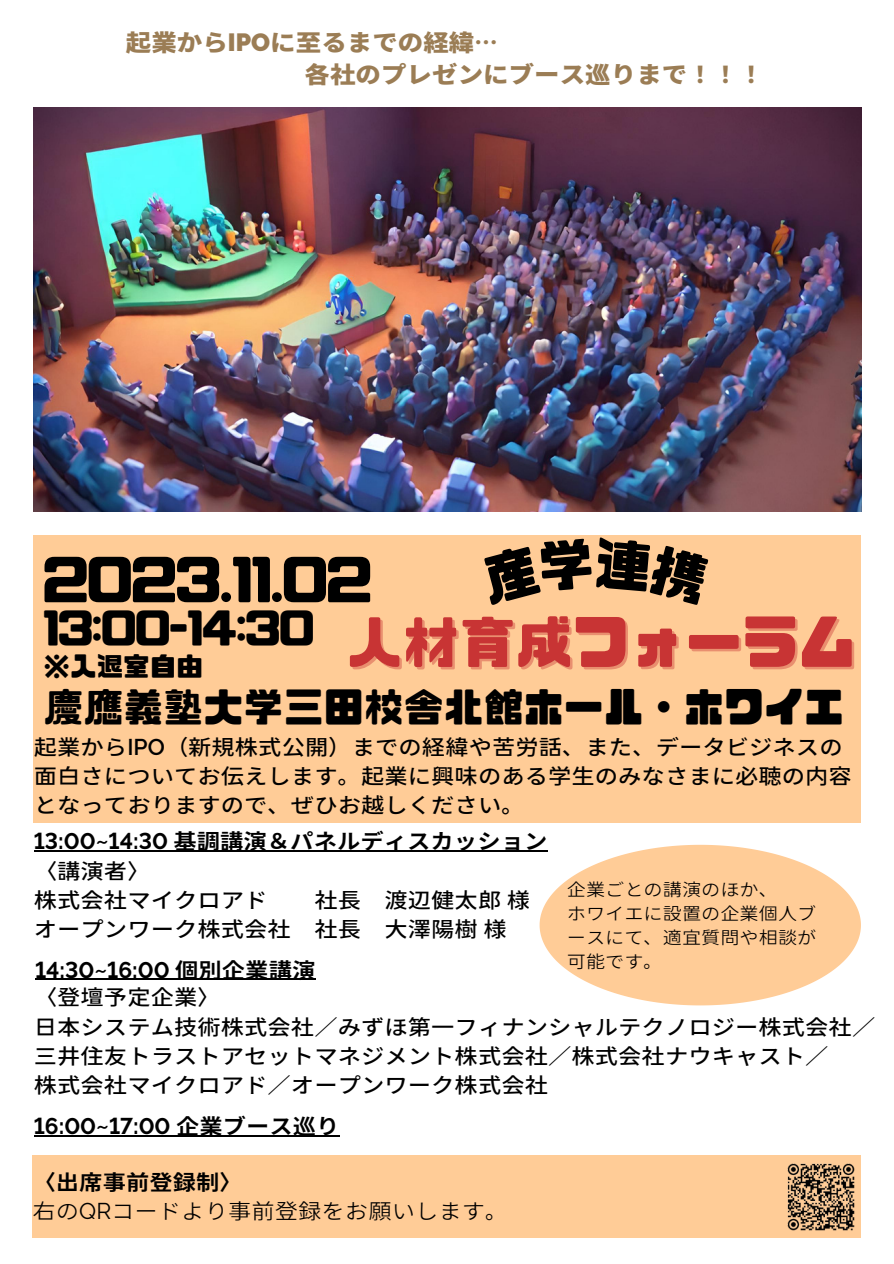
<style>
.page{position:relative;width:894px;height:1264px;background:#fff}
.page>*{position:absolute;margin:0;border:0;box-sizing:border-box;transform-origin:0 0}
.t1{font:56.55px "CP Font";color:#c83434}
.t2{font:51.75px "CP Font";color:#000}
.t3{font:40.05px "CP Font";color:#000}
.t4{font:26.55px "CP Font";color:#000}
.t5{font:800 expanded 23.25px "Glow Sans J";color:#9b7d55}
.t6{font:500 expanded 21.3px/29.2px "Glow Sans J";color:#000}
.t7{font:700 expanded 21.3px "Glow Sans J";color:#000}
.t8{font:expanded 21.3px "Glow Sans J";color:#000}
.t9{font:expanded 17.4px/24px "Glow Sans J";color:#000;text-align:justify}
.s1{color:rgb(200 52 52/.4)}
</style>
<div class="page">
<img style="left:34px;top:107px;width:827px;height:404px">
<hr style="left:34px;top:850px;width:513px;height:1px;background:#000">
<hr style="left:35px;top:978px;width:280px;height:2px;background:#000">
<div style="left:34px;top:535px;width:826px;height:287px;background:#ffcc97"></div>
<div style="left:33px;top:1155px;width:827px;height:82px;background:#ffcc97"></div>
<img style="left:787px;top:1156px;width:74px;height:81px">
<svg style="left:539px;top:844px;width:321px;height:161px;fill:#ffcc97"></svg>
<hr style="left:34px;top:1134px;width:305px;height:2px;background:#000">
<p class="t5" style="left:126px;top:24px;width:375px">起業からIPOに至るまでの経緯…</p>
<p class="t5" style="left:304px;top:56px;width:461px">各社のプレゼンにブース巡りまで！！！</p>
<p class="t2" style="left:43px;top:554px;width:329px">2023.11.02</p>
<p class="t3" style="left:43px;top:608px;width:272px">13:00-14:30</p>
<p class="t4" style="left:43px;top:653px;width:161px">※入退室自由</p>
<p class="t3" style="left:43px;top:687px;width:802px">慶應義塾大学三田校舎北館ホール・ホワイエ</p>
<p class="t6" style="left:34px;top:731px;width:819px">起業からIPO（新規株式公開）までの経緯や苦労話、また、データビジネスの面白さについてお伝えします。起業に興味のある学生のみなさまに必聴の内容となっておりますので、ぜひお越しください。</p>
<p class="t1" style="left:349px;top:614px;width:507px"><span class="s1">人</span>材育成フォーラム</p>
<p class="t7" style="left:34px;top:824px;width:515px">13:00~14:30 基調講演＆パネルディスカッション</p>
<p class="t6" style="left:34px;top:854px;width:103px">〈講演者〉</p>
<p class="t6" style="left:34px;top:883px;width:235px">株式会社マイクロアド</p>
<p class="t6" style="left:314px;top:883px;width:38px">社長</p>
<p class="t6" style="left:384px;top:883px;width:147px">渡辺健太郎様</p>
<p class="t6" style="left:34px;top:913px;width:318px">オープンワーク株式会社 社長</p>
<p class="t6" style="left:384px;top:913px;width:124px">大澤陽樹様</p>
<p class="t7" style="left:35px;top:953px;width:282px">14:30~16:00 個別企業講演</p>
<p class="t9" style="left:566px;top:876px;width:213px">企業ごとの講演のほか、</p>
<p class="t9" style="left:566px;top:900px;width:251px">ホワイエに設置の企業個人ブースにて、適宜質問や相談が可能です。</p>
<p class="t6" style="left:34px;top:981px;width:173px">〈登壇予定企業〉</p>
<p class="t6" style="left:34px;top:1010px;width:832px">日本システム技術株式会社／みずほ第一フィナンシャルテクノロジー株式会社／</p>
<p class="t6" style="left:34px;top:1039px;width:785px">三井住友トラストアセットマネジメント株式会社／株式会社ナウキャスト／</p>
<p class="t6" style="left:34px;top:1069px;width:515px">株式会社マイクロアド／オープンワーク株式会社</p>
<p class="t7" style="left:34px;top:1109px;width:307px">16:00~17:00 企業ブース巡り</p>
<p class="t7" style="left:33px;top:1165px;width:197px">〈 出席事前登録制〉</p>
<p class="t8" style="left:33px;top:1194px;width:477px">右のQRコードより事前登録をお願いします。</p>
</div>
